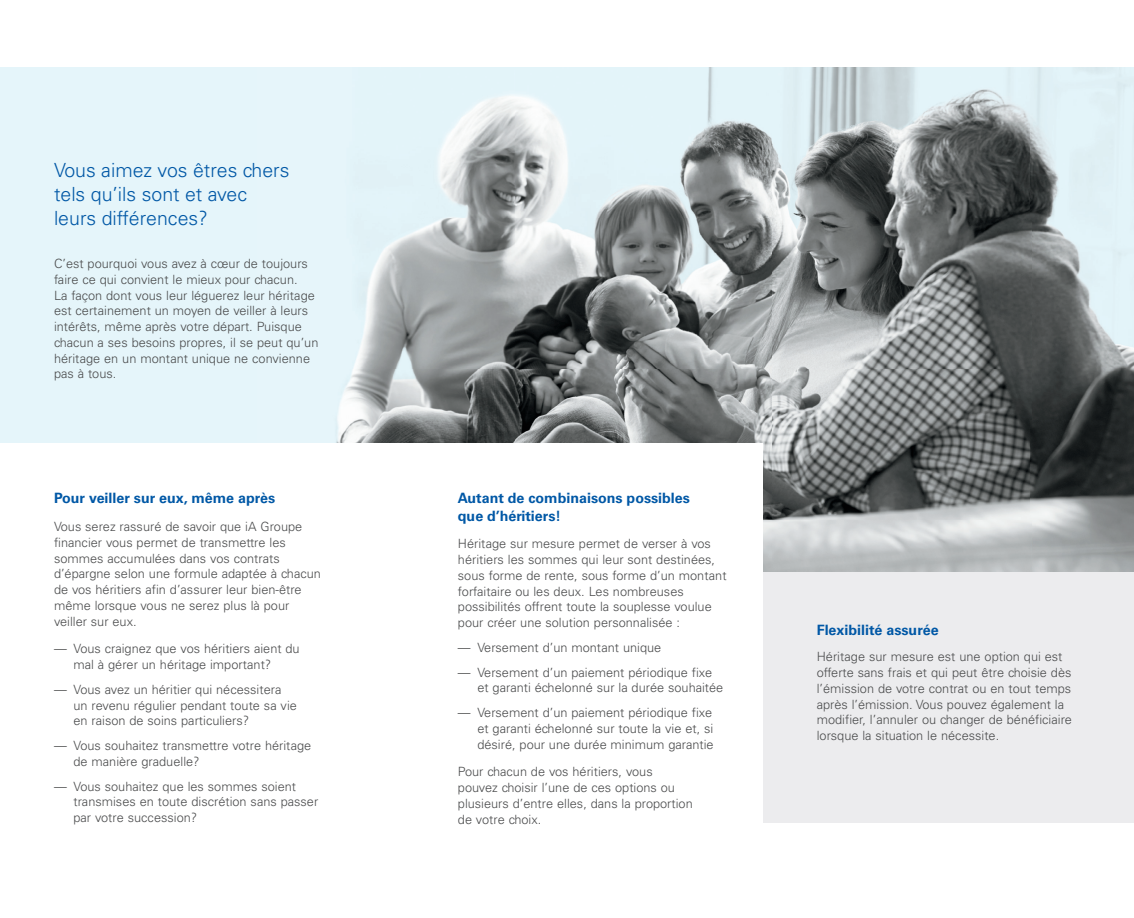
<style>
.page{position:relative;width:1134px;height:918px;background:#fff}
.page>*{position:absolute;margin:0;border:0;box-sizing:border-box;transform-origin:0 0}
.t1{font:300 19.5px/24px "Univers";color:#0158a6}
.t2{font:700 14.25px/17.2px "Univers";color:#0158a6}
.t3{font:300 12.75px/15.8px "Univers";color:#4b4c4d}
</style>
<div class="page">
<div style="left:763px;top:571px;width:371px;height:251px;background:#ececee"></div>
<img style="left:0;top:68px;width:1134px;height:503px">
<div style="left:0;top:443px;width:763px;height:474px;background:#fff"></div>
<h1 class="t1" style="left:54px;top:159px;width:237px">Vous aimez vos êtres chers tels qu’ils sont et avec leurs différences?</h1>
<p class="t3" style="left:54px;top:256px;width:266px">C’est pourquoi vous avez à cœur de toujours faire ce qui convient le mieux pour chacun.<br>La façon dont vous leur léguerez leur héritage est certainement un moyen de veiller à leurs intérêts, même après votre départ. Puisque chacun a ses besoins propres, il se peut qu’un héritage en un montant unique ne convienne pas à tous.</p>
<p class="t2" style="left:54px;top:490px;width:223px">Pour veiller sur eux, même après</p>
<p class="t3" style="left:54px;top:519px;width:269px">Vous serez rassuré de savoir que iA Groupe financier vous permet de transmettre les sommes accumulées dans vos contrats d’épargne selon une formule adaptée à chacun de vos héritiers afin d’assurer leur bien-être même lorsque vous ne serez plus là pour veiller sur eux.</p>
<p class="t3" style="left:73px;top:641px;width:228px;text-indent:-19px">— Vous craignez que vos héritiers aient du mal à gérer un héritage important?</p>
<p class="t3" style="left:73px;top:682px;width:225px;text-indent:-19px">— Vous avez un héritier qui nécessitera un revenu régulier pendant toute sa vie en raison de soins particuliers?</p>
<p class="t3" style="left:73px;top:738px;width:239px;text-indent:-19px">— Vous souhaitez transmettre votre héritage de manière graduelle?</p>
<p class="t3" style="left:73px;top:778px;width:246px;text-indent:-19px">— Vous souhaitez que les sommes soient transmises en toute discrétion sans passer par votre succession?</p>
<p class="t2" style="left:458px;top:490px;width:234px">Autant de combinaisons possibles que d’héritiers!</p>
<p class="t3" style="left:458px;top:536px;width:270px">Héritage sur mesure permet de verser à vos héritiers les sommes qui leur sont destinées, sous forme de rente, sous forme d’un montant forfaitaire ou les deux. Les nombreuses possibilités offrent toute la souplesse voulue pour créer une solution personnalisée :</p>
<p class="t3" style="left:458px;top:640px;width:205px">— Versement d’un montant unique</p>
<p class="t3" style="left:477px;top:664px;width:247px;text-indent:-19px">— Versement d’un paiement périodique fixe et garanti échelonné sur la durée souhaitée</p>
<p class="t3" style="left:477px;top:705px;width:238px;text-indent:-19px">— Versement d’un paiement périodique fixe et garanti échelonné sur toute la vie et, si désiré, pour une durée minimum garantie</p>
<p class="t3" style="left:458px;top:764px;width:236px">Pour chacun de vos héritiers, vous pouvez choisir l’une de ces options ou plusieurs d’entre elles, dans la proportion de votre choix.</p>
<p class="t2" style="left:817px;top:622px;width:123px">Flexibilité assurée</p>
<p class="t3" style="left:817px;top:649px;width:257px">Héritage sur mesure est une option qui est offerte sans frais et qui peut être choisie dès l’émission de votre contrat ou en tout temps après l’émission. Vous pouvez également la modifier, l’annuler ou changer de bénéficiaire lorsque la situation le nécessite.</p>
</div>
